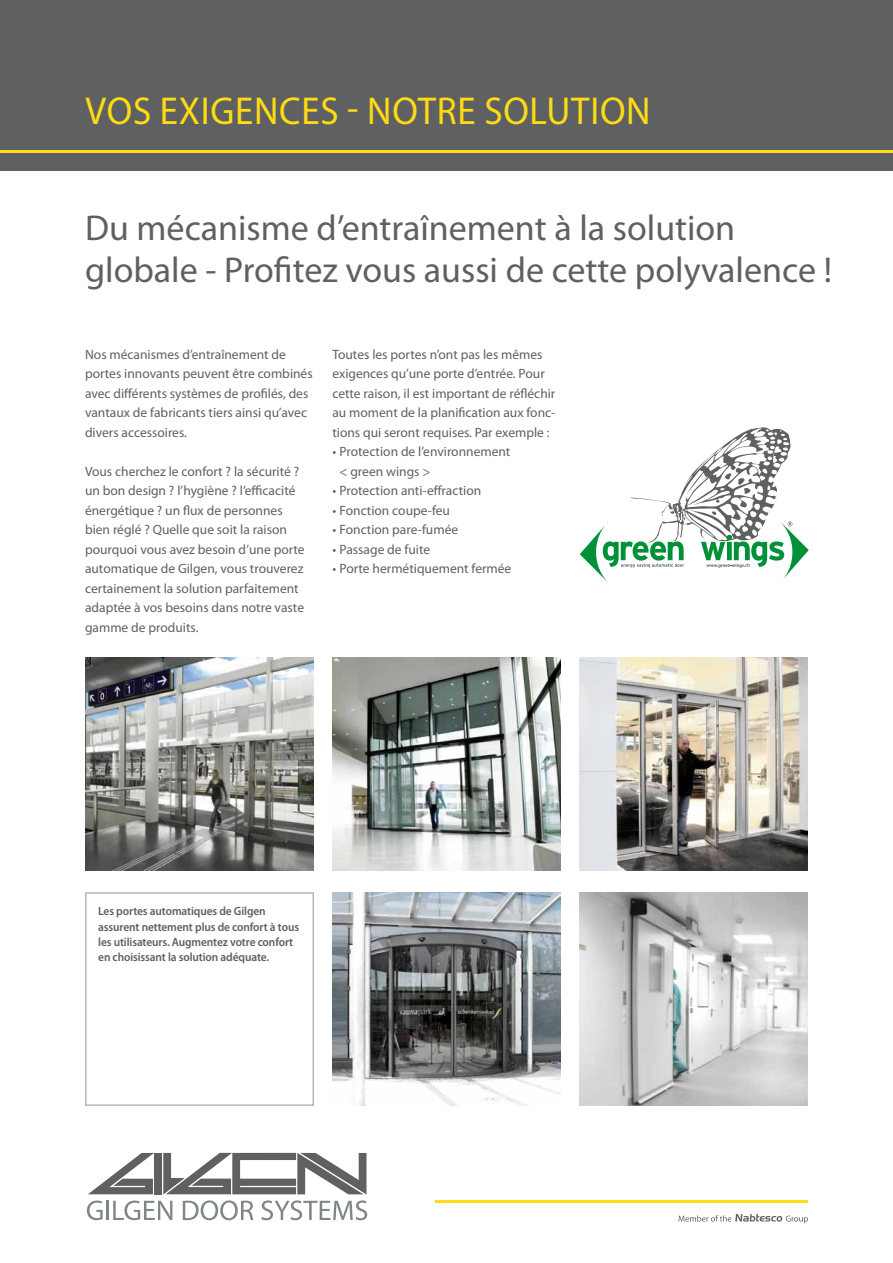
<style>
.page{position:relative;width:893px;height:1263px;background:#fff}
.page>*{position:absolute;margin:0;border:0;box-sizing:border-box;transform-origin:0 0}
.t1{font:39px "Myriad Pro";letter-spacing:.02em;color:#ffdb13;scale:.95 1}
.t2{font:36px/42.8px "Myriad Pro";color:#5f6062}
.t3{font:13.5px/19.5px "Myriad Pro";color:#5f6062}
.t4{font:600 12px/15px "Myriad Pro";letter-spacing:-.01em;color:#5f6062;scale:.95 1}
</style>
<div class="page">
<svg style="left:88px;top:1153px;width:66px;height:41px"></svg>
<div style="left:154px;top:1153px;width:8px;height:41px;background:#5f6062"></div>
<svg style="left:163px;top:1153px;width:203px;height:41px"></svg>
<svg style="left:87px;top:1200px;width:16px;height:20px"></svg>
<hr style="left:106px;top:1201px;width:3px;height:19px;background:#808588">
<svg style="left:113px;top:1200px;width:59px;height:20px"></svg>
<svg style="left:183px;top:1200px;width:70px;height:20px"></svg>
<svg style="left:261px;top:1200px;width:106px;height:20px"></svg>
<svg style="left:679px;top:1214px;width:129px;height:9px"></svg>
<hr style="left:436px;top:1200px;width:372px;height:3px;background:#ffdb13">
<div style="left:0;top:0;width:893px;height:170px;background:#5f6062"></div>
<hr style="left:0;top:150px;width:893px;height:3px;background:#ffdb13">
<img style="left:85px;top:657px;width:228px;height:214px">
<img style="left:332px;top:657px;width:229px;height:214px">
<img style="left:332px;top:892px;width:229px;height:214px">
<img style="left:580px;top:657px;width:228px;height:214px">
<img style="left:580px;top:892px;width:228px;height:214px">
<svg style="left:580px;top:427px;width:229px;height:156px"></svg>
<div style="left:85px;top:892px;width:229px;height:214px;border:2px solid #b8b8b7"></div>
<h1 class="t1" style="left:85px;top:87px;width:596px">VOS EXIGENCES - NOTRE SOLUTION</h1>
<h2 class="t2" style="left:85px;top:206px;width:748px">Du mécanisme d’entraînement à la solution globale - Profitez vous aussi de cette polyvalence !</h2>
<p class="t3" style="left:85px;top:344px;width:229px">Nos mécanismes d’entraînement de portes innovants peuvent être combinés avec différents systèmes de profilés, des vantaux de fabricants tiers ainsi qu’avec divers accessoires.</p>
<p class="t3" style="left:85px;top:461px;width:221px">Vous cherchez le confort ? la sécurité ? un bon design ? l’hygiène ? l’efficacité énergétique ? un flux de personnes bien réglé ? Quelle que soit la raison pourquoi vous avez besoin d’une porte automatique de Gilgen, vous trouverez certainement la solution parfaitement adaptée à vos besoins dans notre vaste gamme de produits.</p>
<p class="t3" style="left:332px;top:344px;width:225px">Toutes les portes n’ont pas les mêmes exigences qu’une porte d’entrée. Pour cette raison, il est important de réfléchir au moment de la planification aux fonc&shy;tions qui seront requises. Par exemple :</p>
<p class="t3" style="left:340px;top:442px;width:172px;text-indent:-7px">• Protection de l’environnement &lt; green wings &gt;</p>
<p class="t3" style="left:332px;top:481px;width:150px">• Protection anti-effraction</p>
<p class="t3" style="left:332px;top:500px;width:119px">• Fonction coupe-feu</p>
<p class="t3" style="left:332px;top:520px;width:127px">• Fonction pare-fumée</p>
<p class="t3" style="left:332px;top:539px;width:99px">• Passage de fuite</p>
<p class="t3" style="left:332px;top:559px;width:180px">• Porte hermétiquement fermée</p>
<p class="t4" style="left:98px;top:904px;width:213px">Les portes automatiques de Gilgen assurent nettement plus de confort à tous les utilisateurs. Augmentez votre confort en choisissant la solution adéquate.</p>
</div>
